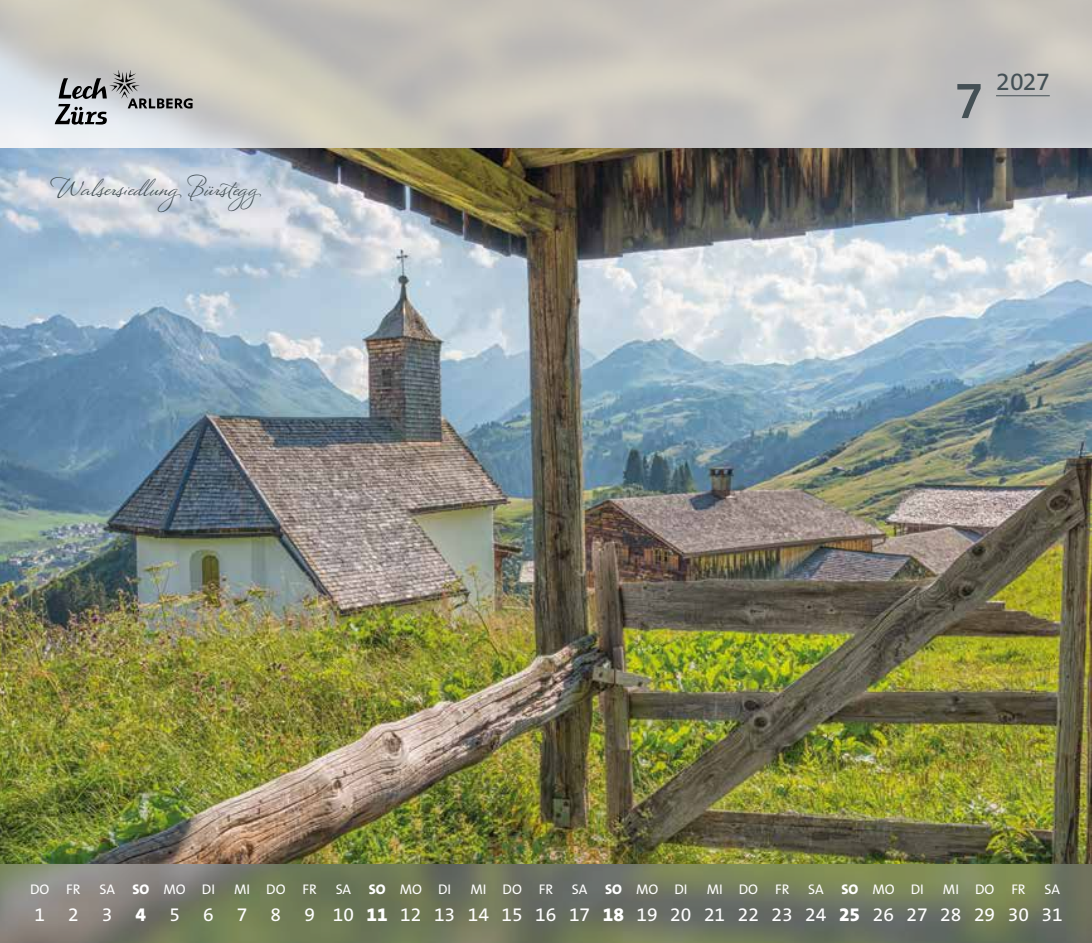
<style>
.page{position:relative;width:1092px;height:943px;background:#fff}
.page>*{position:absolute;margin:0;border:0;box-sizing:border-box;transform-origin:0 0}
.t1{font:600 52.32px "The Sans B W6";color:#445055}
.t2{font:28px "Montague Script";color:#445055}
.t3{font:25.03px "The Sans B W5 Plain";color:#445055}
.t4{font:19.25px "The Sans B W5 Plain";color:#fff}
.t5{font:14px "The Sans B W5 Plain";color:#fff}
.s1{font-family:"The Sans B W8";font-weight:800}
</style>
<div class="page">
<img style="left:0;top:0;width:1091px;height:863px">
<svg style="left:0;top:863px;width:1091px;height:80px;background:#737961"></svg>
<hr style="left:995px;top:95px;width:54px;height:1px;background:#445055">
<svg style="left:55px;top:70px;width:137px;height:55px;background:#acaeaf"></svg>
<h2 class="t2" style="left:51px;top:169px;width:222px">Walsersiedlung Bürstegg</h2>
<h1 class="t1" style="left:954px;top:67px;width:30px">7</h1>
<h3 class="t3" style="left:995px;top:65px;width:55px">2027</h3>
<p class="t5" style="left:30px;top:880px;width:52px">DO FR</p>
<p class="t5" style="left:99px;top:880px;width:17px">SA</p>
<p class="t5" style="left:132px;top:880px;width:84px"><span class="s1">SO</span> MO DI</p>
<p class="t5" style="left:234px;top:880px;width:84px">MI DO FR</p>
<p class="t5" style="left:336px;top:880px;width:17px">SA</p>
<p class="t5" style="left:369px;top:880px;width:84px"><span class="s1">SO</span> MO DI</p>
<p class="t5" style="left:470px;top:880px;width:84px">MI DO FR</p>
<p class="t5" style="left:572px;top:880px;width:17px">SA</p>
<p class="t5" style="left:605px;top:880px;width:84px"><span class="s1">SO</span> MO DI</p>
<p class="t5" style="left:706px;top:880px;width:84px">MI DO FR</p>
<p class="t5" style="left:808px;top:880px;width:17px">SA</p>
<p class="t5" style="left:841px;top:880px;width:84px"><span class="s1">SO</span> MO DI</p>
<p class="t5" style="left:942px;top:880px;width:84px">MI DO FR</p>
<p class="t5" style="left:1044px;top:880px;width:17px">SA</p>
<h3 class="t4" style="left:34px;top:902px;width:1029px">1 2 3 <span class="s1">4</span> 5 6 7 8 9 10<span class="s1">11</span>121314151617<span class="s1">18</span>192021222324<span class="s1">25</span>262728293031</h3>
</div>
